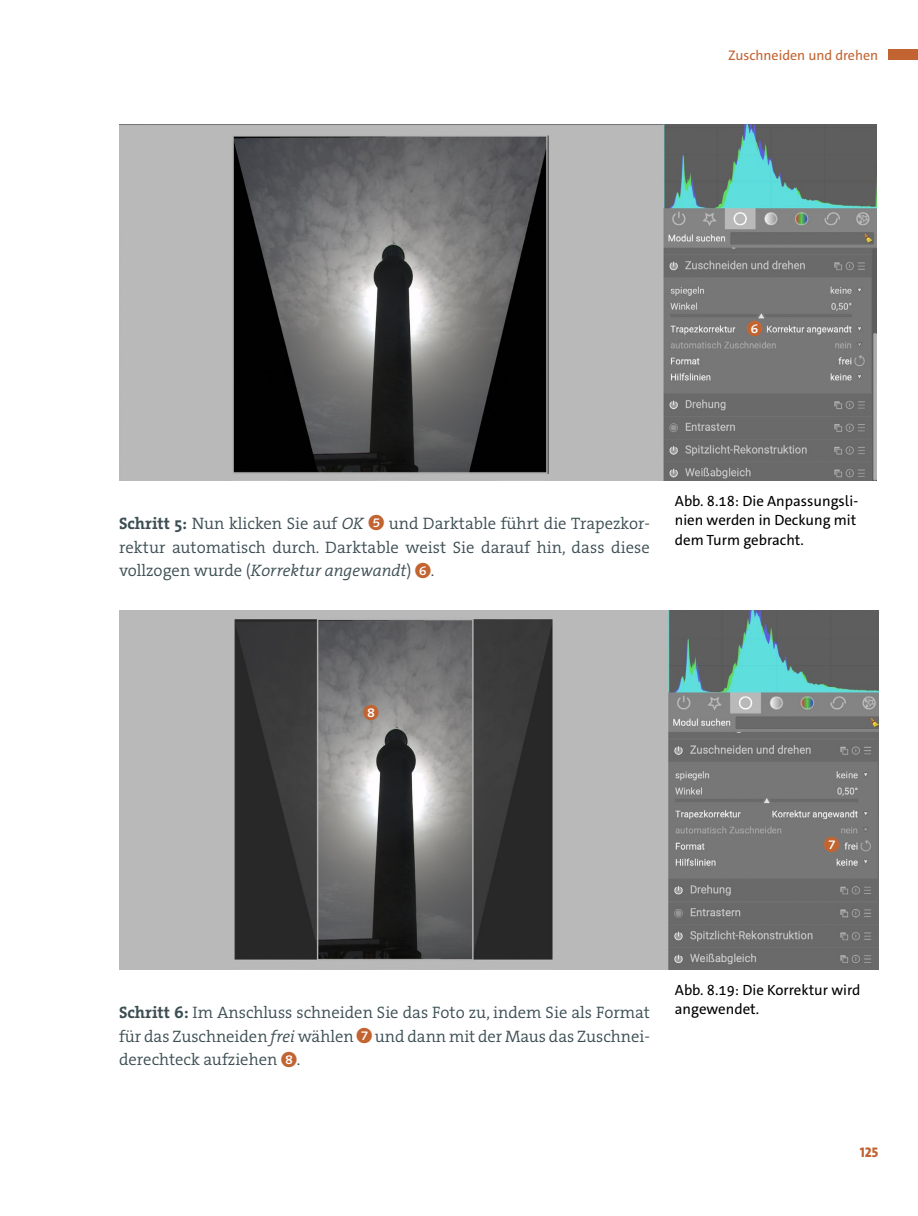
<style>
.page{position:relative;width:918px;height:1216px;background:#fff}
.page>*{position:absolute;margin:0;border:0;box-sizing:border-box;transform-origin:0 0}
._609_Praxis_Std_O_AO{font:16.62px/23.6px "The Serif HP4 Se Lig";color:#3c4e53;text-align:justify}
._202_Standard_O_AO{font:15.75px "Galileo Press Callout";color:#c16432}
.t1{font:14.88px/19.2px "The Sans C4 s";color:#000}
.t2{font:14px "The Sans C4 s";color:#c16432}
.t3{font:800 14px "The Sans C4 s";color:#c16432}
.s1{font-family:"The Serif HP7 Bld"}
.s2{font-family:"The Serif HP4 Se Lig IT"}
.s3{font-family:"Galileo Press Callout";font-size:15.75px;color:#c16432}
</style>
<div class="page">
<img style="left:119px;top:125px;width:757px;height:355px">
<img style="left:119px;top:610px;width:759px;height:359px">
<div style="left:747px;top:321px;width:14px;height:14px;background:#fff;border-radius:50%"></div>
<div style="left:364px;top:705px;width:14px;height:14px;background:#fff;border-radius:50%"></div>
<div style="left:824px;top:837px;width:14px;height:14px;background:#fff;border-radius:50%"></div>
<div style="left:888px;top:50px;width:30px;height:10px;background:#c16432"></div>
<p class="t2" style="left:728px;top:47px;width:152px">Zuschneiden und drehen</p>
<p class="_202_Standard_O_AO" style="left:747px;top:320px;width:17px">6</p>
<p class="_609_Praxis_Std_O_AO" style="left:119px;top:512px;width:532px"><span class="s1">Schritt 5:</span> Nun klicken Sie auf <span class="s2">OK</span> <span class="s3">5</span> und Darktable führt die Trapezkor&shy;rektur automatisch durch. Darktable weist Sie darauf hin, dass diese vollzogen wurde (<span class="s2">Korrektur angewandt</span>) <span class="s3">6</span>.</p>
<p class="t1" style="left:675px;top:491px;width:185px">Abb. 8.18: Die Anpassungsli&shy;nien werden in Deckung mit dem Turm gebracht.</p>
<p class="_202_Standard_O_AO" style="left:363px;top:704px;width:17px">8</p>
<p class="_202_Standard_O_AO" style="left:823px;top:836px;width:17px">7</p>
<p class="_609_Praxis_Std_O_AO" style="left:119px;top:1000px;width:532px"><span class="s1">Schritt 6:</span> Im Anschluss schneiden Sie das Foto zu, indem Sie als Format für das Zuschneiden <span class="s2">frei</span> wählen <span class="s3">7</span> und dann mit der Maus das Zuschnei&shy;derechteck aufziehen <span class="s3">8</span>.</p>
<p class="t1" style="left:675px;top:980px;width:187px">Abb. 8.19: Die Korrektur wird angewendet.</p>
<p class="t3" style="left:859px;top:1143px;width:20px">125</p>
</div>
